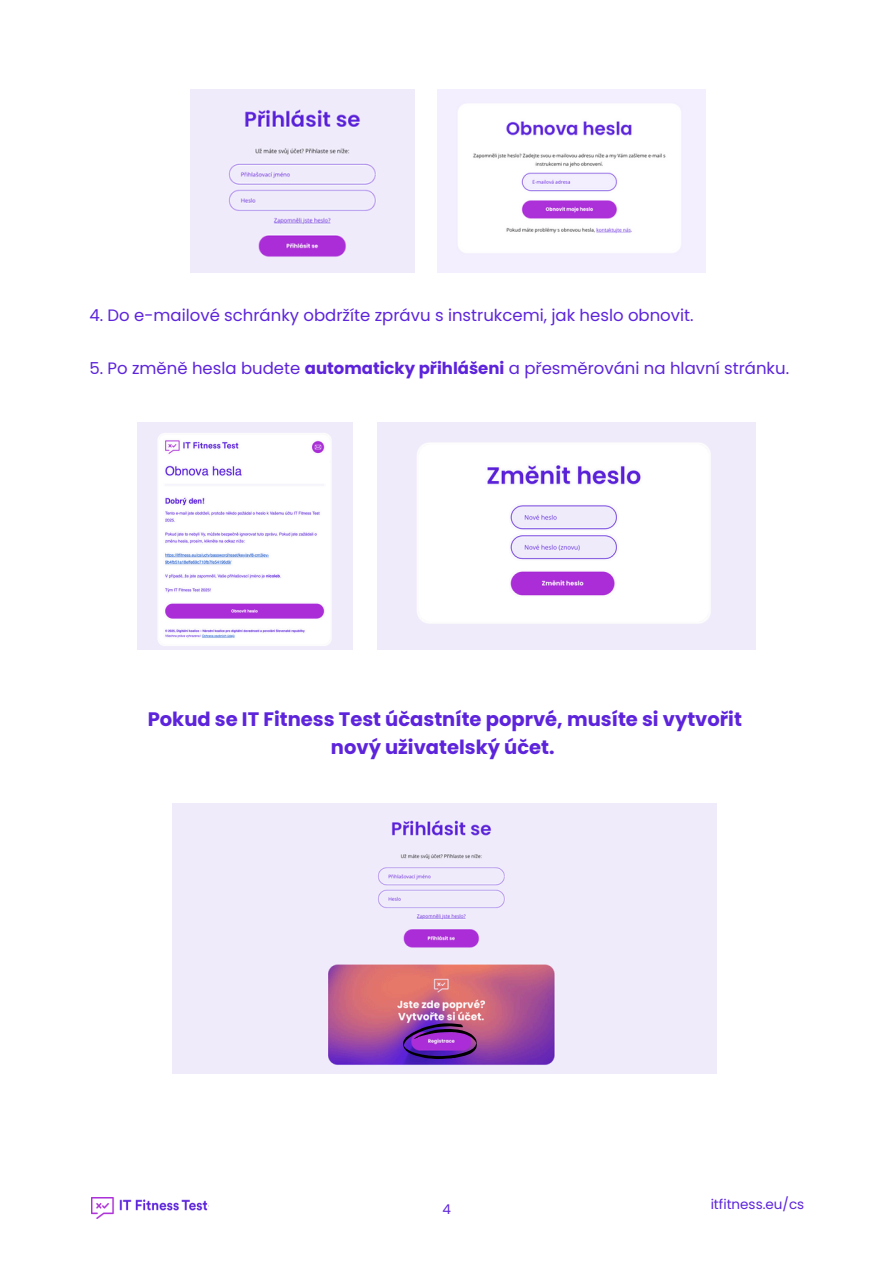
<style>
.page{position:relative;width:894px;height:1264px;background:#fff}
.page>*{position:absolute;margin:0;border:0;box-sizing:border-box;transform-origin:0 0}
.t1{font:700 19.5px/28.2px "Poppins";color:#5d24db;text-align:center}
.t2{font:16.5px "Poppins";color:#5d24db}
.t3{font:13.5px "Poppins";color:#5d24db}
.s1{font-weight:700}
</style>
<div class="page">
<img style="left:91px;top:1197px;width:117px;height:20px">
<img style="left:138px;top:422px;width:214px;height:227px">
<img style="left:377px;top:422px;width:378px;height:227px">
<img style="left:172px;top:803px;width:544px;height:269px">
<svg style="left:402px;top:1023px;width:75px;height:36px;background:#722a9a"></svg>
<img style="left:437px;top:89px;width:268px;height:184px">
<img style="left:190px;top:89px;width:224px;height:184px">
<h2 class="t2" style="left:89px;top:303px;width:605px">4. Do e-mailové schránky obdržíte zprávu s instrukcemi, jak heslo obnovit.</h2>
<h2 class="t2" style="left:89px;top:357px;width:701px">5. Po změně hesla budete <span class="s1">automaticky přihlášeni</span> a přesměrováni na hlavní stránku.</h2>
<p class="t1" style="left:148px;top:705px;width:595px">Pokud se IT Fitness Test účastníte poprvé, musíte si vytvořit nový uživatelský účet.</p>
<p class="t3" style="left:442px;top:1200px;width:10px">4</p>
<p class="t3" style="left:710px;top:1194px;width:95px">itfitness.eu/cs</p>
</div>
